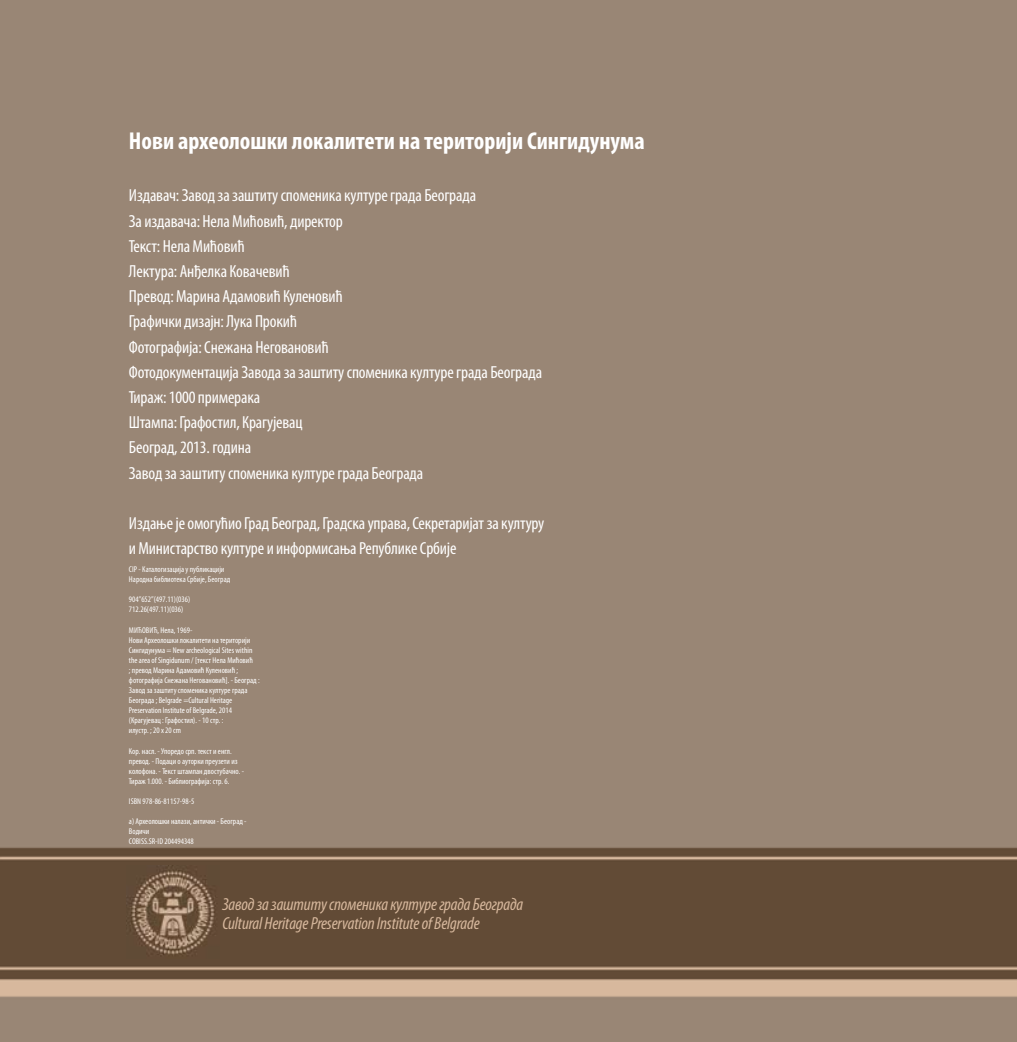
<style>
.page{position:relative;width:1017px;height:1042px;background:#fff}
.page>*{position:absolute;margin:0;border:0;box-sizing:border-box;transform-origin:0 0}
.t1{font:700 condensed 24.5px "Myriad Pro";color:#fff}
.t2{font:condensed 17.5px/25.2px "Myriad Pro";letter-spacing:-.01em;color:#fff}
.t3{font:italic condensed 17.5px/19.2px "Myriad Pro";letter-spacing:-.01em;color:#d7b89d}
.t4{font:condensed 8.4px/10.2px "Myriad Pro";color:#fff}
</style>
<div class="page">
<img style="left:0;top:0;width:1017px;height:1042px">
<img style="left:126px;top:866px;width:93px;height:93px">
<h1 class="t1" style="left:129px;top:125px;width:517px">Нови археолошки локалитети на територији Сингидунума</h1>
<p class="t2" style="left:129px;top:183px;width:415px">Издавач: Завод за заштиту споменика културе града Београда<br>За издавача: Нела Мићовић, директор<br>Текст: Нела Мићовић<br>Лектура: Анђелка Ковачевић<br>Превод: Марина Адамовић Куленовић<br>Графички дизајн: Лука Прокић<br>Фотографија: Снежана Неговановић<br>Фотодокументација Завода за заштиту споменика културе града Београда Тираж: 1000 примерака<br>Штампа: Графостил, Крагујевац<br>Београд, 2013. година<br>Завод за заштиту споменика културе града Београда</p>
<h2 class="t2" style="left:129px;top:510px;width:417px">Издање је омогућио Град Београд, Градска управа, Секретаријат за културу и Министарство културе и информисања Републике Србије</h2>
<p class="t4" style="left:129px;top:564px;width:103px">CIP - Каталогизација у публикацији<br>Народна библиотека Србије, Београд</p>
<p class="t4" style="left:129px;top:594px;width:63px">904”652”(497.11)(036)<br>712.26(497.11)(036)</p>
<p class="t4" style="left:129px;top:624px;width:132px">МИЋОВИЋ, Нела, 1969-<br>Нови Археолошки локалитети на територији Сингидунума = New archeological Sites within the area of Singidunum / [текст Нела Мићовић<br>; превод Марина Адамовић Куленовић ; фотографија Снежана Неговановић]. - Београд :<br>Завод за заштиту споменика културе града Београда ; Belgrade =Cultural Heritage Preservation Institute of Belgrade, 2014 (Крагујевац : Графостил). - 10 стр. :<br>илустр. ; 20 x 20 cm</p>
<p class="t4" style="left:129px;top:745px;width:117px">Кор. насл. - Упоредо срп. текст и енгл. превод. - Подаци о ауторки преузети из колофона. - Текст штампан двостубачно. - Тираж 1.000. - Библиографија: стр. 6.</p>
<p class="t4" style="left:129px;top:796px;width:67px">ISBN 978-86-81157-98-5</p>
<p class="t4" style="left:129px;top:816px;width:119px">a) Археолошки налази, антички - Београд -<br>Водичи<br>COBISS.SR-ID 204494348</p>
<h2 class="t3" style="left:222px;top:894px;width:302px">Завод за заштиту споменика културе града Београда<br>Cultural Heritage Preservation Institute of Belgrade</h2>
</div>
